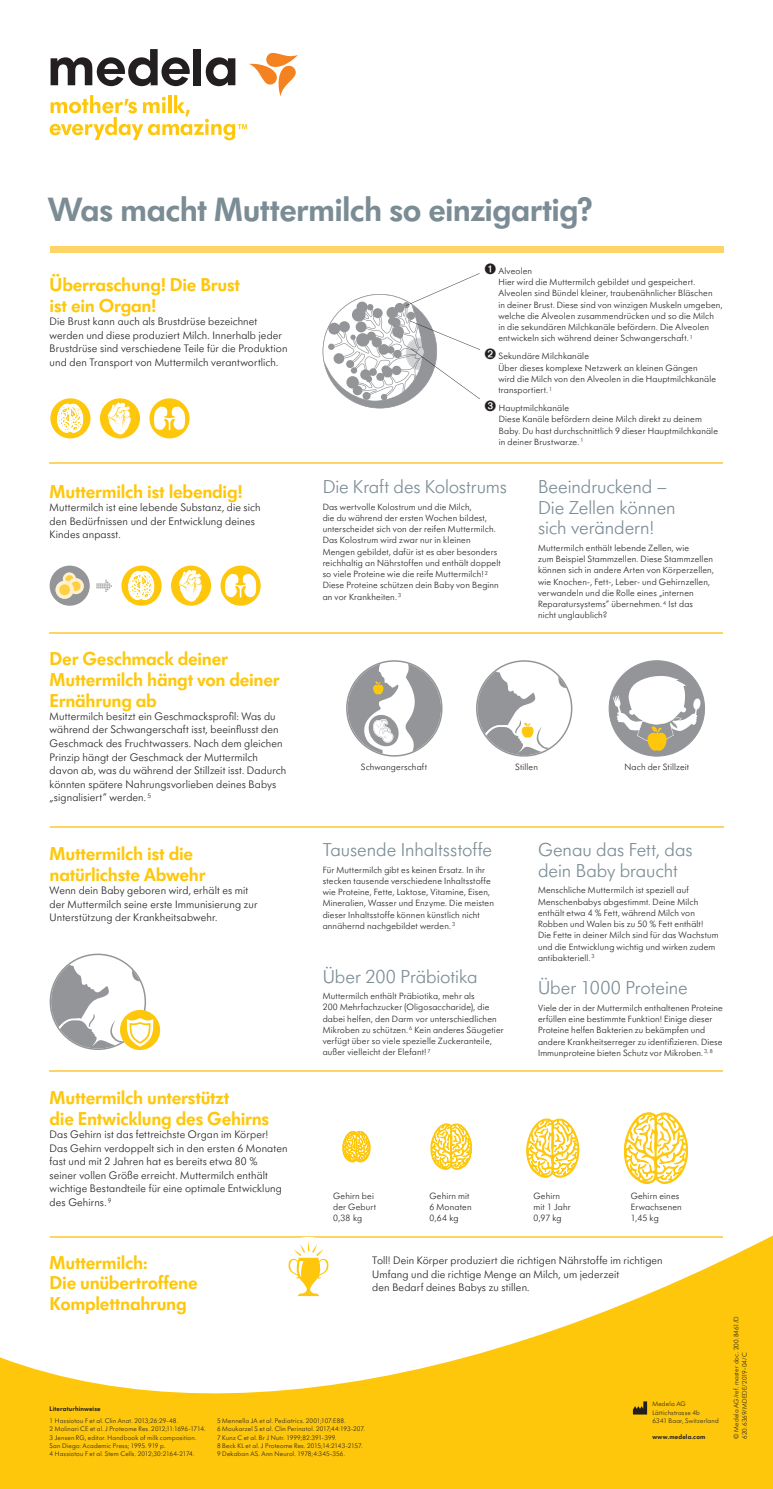
<style>
.page{position:relative;width:773px;height:1489px;background:#fff}
.page>*{position:absolute;margin:0;border:0;box-sizing:border-box;transform-origin:0 0}
.t1{font:600 35px "Futura SB Medela";letter-spacing:-.015em;color:#7b8c95}
.t2{font:600 19.38px/20.6px "Futura SB Medela";letter-spacing:-.015em;color:#fec70c}
.t3{font:300 19.38px/20.6px "Futura SB Medela";letter-spacing:-.005em;color:#7b8c95}
.t4{font:300 11.25px/13.5px "Futura SB Medela";letter-spacing:.01em;color:#231f20}
.t5{font:300 9.38px/11.2px "Futura SB Medela";letter-spacing:.015em;color:#231f20}
.t6{font:300 6.88px/8.2px "Futura SB Medela";letter-spacing:.025em;color:#231f20}
.t7{font:600 6.88px "Futura SB Medela";letter-spacing:.02em;color:#231f20}
</style>
<div class="page">
<svg style="left:0;top:1236px;width:772px;height:252px;fill:#fec70c"></svg>
<div style="left:50px;top:398px;width:40px;height:40px;background:#fec70c;border-radius:50%"></div>
<svg style="left:56px;top:402px;width:28px;height:34px"></svg>
<div style="left:121px;top:565px;width:40px;height:40px;background:#fec70c;border-radius:50%"></div>
<svg style="left:127px;top:570px;width:28px;height:33px"></svg>
<div style="left:50px;top:565px;width:40px;height:40px;background:#939598;border-radius:50%"></div>
<svg style="left:55px;top:572px;width:29px;height:27px"></svg>
<svg style="left:96px;top:579px;width:16px;height:13px"></svg>
<div style="left:100px;top:398px;width:40px;height:40px;background:#fec70c;border-radius:50%"></div>
<svg style="left:108px;top:402px;width:23px;height:32px"></svg>
<div style="left:171px;top:565px;width:40px;height:40px;background:#fec70c;border-radius:50%"></div>
<svg style="left:179px;top:570px;width:23px;height:31px"></svg>
<div style="left:149px;top:398px;width:40px;height:40px;background:#fec70c;border-radius:50%"></div>
<svg style="left:153px;top:406px;width:32px;height:25px"></svg>
<div style="left:220px;top:565px;width:40px;height:40px;background:#fec70c;border-radius:50%"></div>
<svg style="left:224px;top:573px;width:32px;height:25px"></svg>
<svg style="left:342px;top:1131px;width:29px;height:31px"></svg>
<svg style="left:430px;top:1123px;width:41px;height:46px"></svg>
<svg style="left:526px;top:1118px;width:53px;height:59px"></svg>
<svg style="left:624px;top:1112px;width:63px;height:71px"></svg>
<hr style="left:50px;top:462px;width:673px;height:2px;background:#fdd567">
<div style="left:50px;top:246px;width:673px;height:6px;background:#fdd567"></div>
<hr style="left:50px;top:1070px;width:673px;height:1px;background:#fdd567">
<hr style="left:50px;top:632px;width:673px;height:2px;background:#fdd567">
<hr style="left:50px;top:1235px;width:672px;height:2px;background:#fdd567">
<div style="left:276px;top:1236px;width:65px;height:65px;background:#fff;border-radius:50%"></div>
<svg style="left:288px;top:1241px;width:40px;height:55px"></svg>
<hr style="left:50px;top:826px;width:673px;height:1px;background:#fdd567">
<div style="left:120px;top:1009px;width:40px;height:40px;background:#fec70c;border-radius:50%"></div>
<svg style="left:50px;top:953px;width:106px;height:96px"></svg>
<svg style="left:476px;top:660px;width:96px;height:96px"></svg>
<svg style="left:346px;top:660px;width:96px;height:96px"></svg>
<svg style="left:608px;top:660px;width:97px;height:96px"></svg>
<svg style="left:322px;top:273px;width:158px;height:135px"></svg>
<svg style="left:50px;top:49px;width:248px;height:91px"></svg>
<svg style="left:632px;top:1401px;width:15px;height:13px"></svg>
<h1 class="t1" style="left:48px;top:189px;width:546px">Was macht Muttermilch so einzigartig?</h1>
<h2 class="t2" style="left:50px;top:274px;width:192px">Überraschung! Die Brust ist ein Organ!</h2>
<p class="t4" style="left:50px;top:314px;width:239px">Die Brust kann auch als Brustdrüse bezeichnet werden und diese produziert Milch. Innerhalb jeder Brustdrüse sind verschiedene Teile für die Produktion und den Transport von Muttermilch verantwortlich.</p>
<h2 class="t2" style="left:50px;top:481px;width:194px">Muttermilch ist lebendig!</h2>
<p class="t4" style="left:50px;top:500px;width:212px">Muttermilch ist eine lebende Substanz, die sich den Bedürfnissen und der Entwicklung deines<br>Kindes anpasst.</p>
<h2 class="t2" style="left:50px;top:648px;width:231px">Der Geschmack deiner<br>Muttermilch hängt von deiner<br>Ernährung ab</h2>
<p class="t4" style="left:50px;top:709px;width:238px">Muttermilch besitzt ein Geschmacksprofil: Was du während der Schwangerschaft isst, beeinflusst den Geschmack des Fruchtwassers. Nach dem gleichen Prinzip hängt der Geschmack der Muttermilch davon ab, was du während der Stillzeit isst. Dadurch könnten spätere Nahrungsvorlieben deines Babys „signalisiert“ werden. <sup>5</sup></p>
<p class="t5" style="left:498px;top:265px;width:226px;text-indent:-14px">➊ Alveolen<br>Hier wird die Muttermilch gebildet und gespeichert.<br>Alveolen sind Bündel kleiner, traubenähnlicher Bläschen<br>in deiner Brust. Diese sind von winzigen Muskeln umgeben, welche die Alveolen zusammendrücken und so die Milch in die sekundären Milchkanäle befördern. Die Alveolen entwickeln sich während deiner Schwangerschaft. <sup>1</sup></p>
<p class="t5" style="left:498px;top:350px;width:219px;text-indent:-14px">➋ Sekundäre Milchkanäle<br>Über dieses komplexe Netzwerk an kleinen Gängen wird die Milch von den Alveolen in die Hauptmilchkanäle transportiert. <sup>1</sup></p>
<p class="t5" style="left:498px;top:402px;width:220px;text-indent:-14px">➌ Hauptmilchkanäle<br>Diese Kanäle befördern deine Milch direkt zu deinem Baby. Du hast durchschnittlich 9 dieser Hauptmilchkanäle in deiner Brustwarze. <sup>1</sup></p>
<h2 class="t3" style="left:322px;top:476px;width:186px">Die Kraft des Kolostrums</h2>
<p class="t5" style="left:322px;top:500px;width:180px">Das wertvolle Kolostrum und die Milch,<br>die du während der ersten Wochen bildest, unterscheidet sich von der reifen Muttermilch.<br>Das Kolostrum wird zwar nur in kleinen Mengen gebildet, dafür ist es aber besonders reichhaltig an Nährstoffen und enthält doppelt so viele Proteine wie die reife Muttermilch! <sup>2<br></sup>Diese Proteine schützen dein Baby von Beginn an vor Krankheiten. <sup>3</sup></p>
<h2 class="t3" style="left:538px;top:476px;width:139px">Beeindruckend –<br>Die Zellen können sich verändern!</h2>
<p class="t5" style="left:538px;top:542px;width:177px">Muttermilch enthält lebende Zellen, wie<br>zum Beispiel Stammzellen. Diese Stammzellen können sich in andere Arten von Körperzellen, wie Knochen-, Fett-, Leber- und Gehirnzellen, verwandeln und die Rolle eines „internen Reparatursystems“ übernehmen. <sup>4</sup> Ist das<br>nicht unglaublich?</p>
<p class="t5" style="left:361px;top:761px;width:68px">Schwangerschaft</p>
<p class="t5" style="left:515px;top:761px;width:24px">Stillen</p>
<p class="t5" style="left:624px;top:761px;width:66px">Nach der Stillzeit</p>
<h2 class="t2" style="left:50px;top:843px;width:157px">Muttermilch ist die natürlichste Abwehr</h2>
<p class="t4" style="left:50px;top:883px;width:209px">Wenn dein Baby geboren wird, erhält es mit der Muttermilch seine erste Immunisierung zur<br>Unterstützung der Krankheitsabwehr.</p>
<h2 class="t3" style="left:322px;top:839px;width:171px">Tausende Inhaltsstoffe</h2>
<p class="t5" style="left:322px;top:863px;width:173px">Für Muttermilch gibt es keinen Ersatz. In ihr stecken tausende verschiedene Inhaltsstoffe wie Proteine, Fette, Laktose, Vitamine, Eisen, Mineralien, Wasser und Enzyme. Die meisten dieser Inhaltsstoffe können künstlich nicht annähernd nachgebildet werden. <sup>3</sup></p>
<h2 class="t3" style="left:322px;top:965px;width:156px">Über 200 Präbiotika</h2>
<p class="t5" style="left:322px;top:990px;width:182px">Muttermilch enthält Präbiotika, mehr als<br>200 Mehrfachzucker (Oligosaccharide), die dabei helfen, den Darm vor unterschiedlichen Mikroben zu schützen. <sup>6</sup> Kein anderes Säugetier verfügt über so viele spezielle Zuckeranteile, außer vielleicht der Elefant! <sup>7</sup></p>
<h2 class="t3" style="left:538px;top:839px;width:156px">Genau das Fett, das dein Baby braucht</h2>
<p class="t5" style="left:538px;top:884px;width:182px">Menschliche Muttermilch ist speziell auf Menschenbabys abgestimmt. Deine Milch enthält etwa 4 % Fett, während Milch von Robben und Walen bis zu 50 % Fett enthält!<br>Die Fette in deiner Milch sind für das Wachstum und die Entwicklung wichtig und wirken zudem antibakteriell. <sup>3</sup></p>
<h2 class="t3" style="left:538px;top:977px;width:151px">Über 1000 Proteine</h2>
<p class="t5" style="left:538px;top:1001px;width:186px">Viele der in der Muttermilch enthaltenen Proteine erfüllen eine bestimmte Funktion! Einige dieser Proteine helfen Bakterien zu bekämpfen und andere Krankheitserreger zu identifizieren. Diese Immunproteine bieten Schutz vor Mikroben. <sup>3,</sup> <sup>8</sup></p>
<h2 class="t2" style="left:50px;top:1087px;width:221px">Muttermilch unterstützt<br>die Entwicklung des Gehirns</h2>
<p class="t4" style="left:50px;top:1127px;width:239px">Das Gehirn ist das fettreichste Organ im Körper!<br>Das Gehirn verdoppelt sich in den ersten 6 Monaten fast und mit 2 Jahren hat es bereits etwa 80 %<br>seiner vollen Größe erreicht. Muttermilch enthält wichtige Bestandteile für eine optimale Entwicklung des Gehirns. <sup>9</sup></p>
<h2 class="t2" style="left:50px;top:1251px;width:149px">Muttermilch:<br>Die unübertroffene<br>Komplettnahrung</h2>
<p class="t5" style="left:333px;top:1189px;width:44px">Gehirn bei der Geburt<br>0,38 kg</p>
<p class="t5" style="left:429px;top:1189px;width:44px">Gehirn mit<br>6 Monaten<br>0,64 kg</p>
<p class="t5" style="left:533px;top:1189px;width:39px">Gehirn mit 1 Jahr<br>0,97 kg</p>
<p class="t5" style="left:630px;top:1189px;width:53px">Gehirn eines<br>Erwachsenen<br>1,45 kg</p>
<p class="t4" style="left:372px;top:1253px;width:292px">Toll! Dein Körper produziert die richtigen Nährstoffe im richtigen<br>Umfang und die richtige Menge an Milch, um jederzeit<br>den Bedarf deines Babys zu stillen.</p>
<p class="t7" style="left:50px;top:1404px;width:53px">Literaturhinweise</p>
<p class="t6" style="left:50px;top:1416px;width:157px">1 Hassiotou F et al. Clin Anat. 2013;26:29-48.<br>2 Molinari CE et al. J Proteome Res. 2012;11:1696-1714.<br>3 Jensen RG, editor. Handbook of milk composition.<br>San Diego: Academic Press; 1995. 919 p.<br>4 Hassiotou F et al. Stem Cells. 2012;30:2164-2174.</p>
<p class="t6" style="left:217px;top:1416px;width:149px">5 Mennella JA et al. Pediatrics. 2001;107:E88.<br>6 Moukarzel S et al. Clin Perinatol. 2017;44:193-207.<br>7 Kunz C et al. Br J Nutr. 1999;82:391-399.<br>8 Beck KL et al. J Proteome Res. 2015;14:2143-2157.<br>9 Dekaban AS. Ann Neurol. 1978;4:345-356.</p>
<p class="t6" style="left:652px;top:1399px;width:68px">Medela AG<br>Lättichstrasse 4b<br>6341 Baar, Switzerland</p>
<p class="t7" style="left:652px;top:1432px;width:54px">www.medela.com</p>
<p class="t6" style="left:731px;top:1438px;width:124px;rotate:-90deg">© Medela AG/ref. master doc. 200.8461/D<br>620.6369/MDEDE/2019-04/C</p>
</div>
